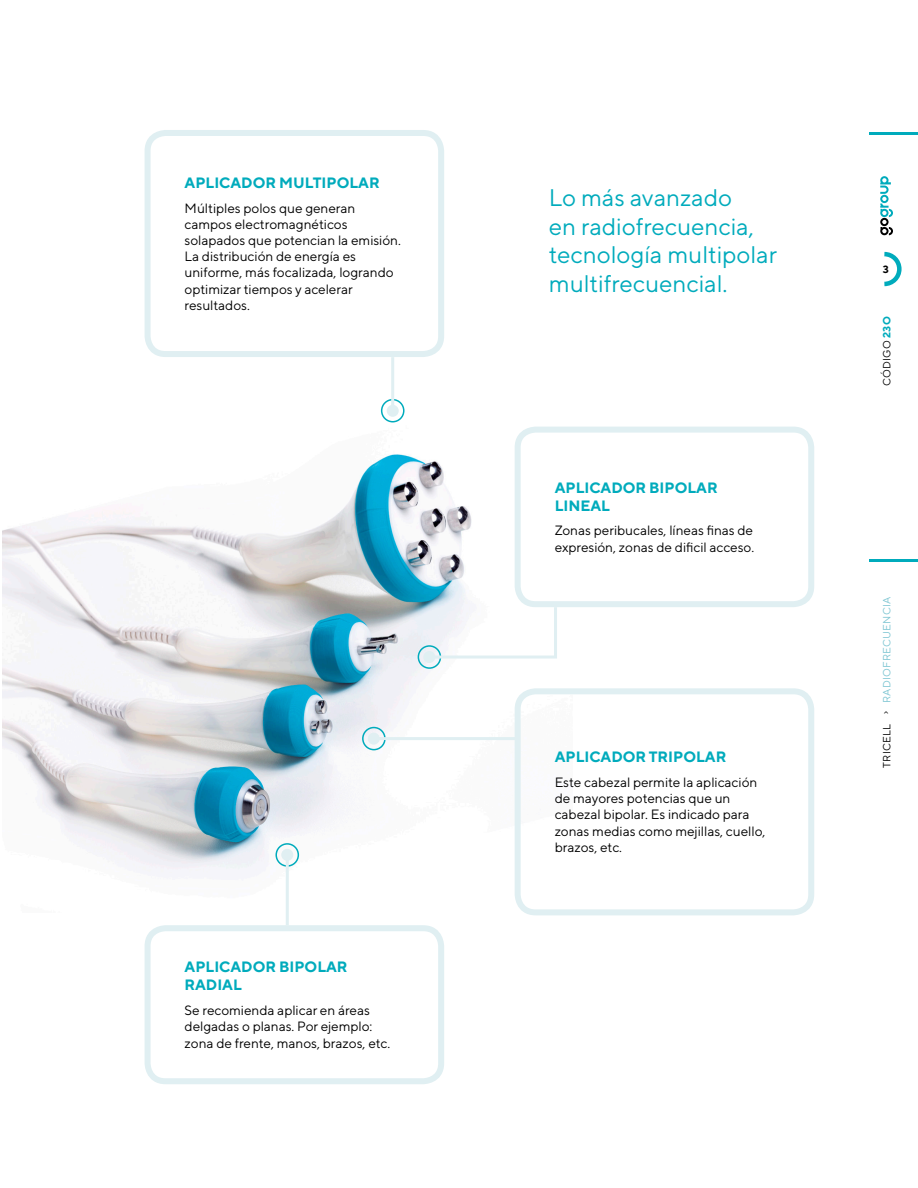
<style>
.page{position:relative;width:918px;height:1188px;background:#fff}
.page>*{position:absolute;margin:0;border:0;box-sizing:border-box;transform-origin:0 0}
.t1{font:24px/28.8px "TT Norms Pro";color:#00abbc}
.t2{font:700 15px/18px "TT Norms Pro";color:#00abbc}
.t3{font:13.5px/16.2px "TT Norms Pro";color:#000}
.t4{font:10.5px "TT Norms Pro";letter-spacing:.025em;color:#7dc5d2}
.t5{font:10.5px "TT Norms Pro";letter-spacing:.025em;color:#000}
.t6{font:700 10.5px "TT Norms Pro";color:#000}
.s1{font-weight:700;color:#00abbc}
.s2{color:#000}
.s3{font-family:"Delicious";color:#000}
</style>
<div class="page">
<hr style="left:869px;top:132px;width:49px;height:3px;background:#00abbc">
<hr style="left:869px;top:559px;width:49px;height:3px;background:#00abbc">
<svg style="left:880px;top:176px;width:13px;height:59px"></svg>
<svg style="left:884px;top:251px;width:18px;height:36px"></svg>
<img style="left:2px;top:426px;width:570px;height:482px">
<div style="left:145px;top:130px;width:299px;height:227px;border:6px solid #e0eff2;border-radius:18px"></div>
<div style="left:145px;top:925px;width:299px;height:159px;border:6px solid #e0eff2;border-radius:18px"></div>
<div style="left:515px;top:427px;width:299px;height:180px;border:6px solid #e0eff2;border-radius:18px"></div>
<div style="left:515px;top:688px;width:299px;height:227px;border:6px solid #e0eff2;border-radius:18px"></div>
<div style="left:381px;top:399px;width:24px;height:23px;border:2px solid #00abbc;border-radius:50%"></div>
<hr style="left:391px;top:357px;width:3px;height:54px;background:#e0eff2">
<div style="left:387px;top:405px;width:12px;height:12px;background:#e0eff2;border-radius:50%"></div>
<div style="left:275px;top:843px;width:24px;height:24px;border:2px solid #00abbc;border-radius:50%"></div>
<hr style="left:286px;top:855px;width:3px;height:70px;background:#e0eff2">
<div style="left:281px;top:849px;width:12px;height:12px;background:#e0eff2;border-radius:50%"></div>
<div style="left:362px;top:727px;width:24px;height:23px;border:2px solid #00abbc;border-radius:50%"></div>
<div style="left:418px;top:645px;width:23px;height:24px;border:2px solid #00abbc;border-radius:50%"></div>
<hr style="left:374px;top:737px;width:143px;height:3px;background:#e0eff2">
<div style="left:368px;top:733px;width:12px;height:12px;background:#e0eff2;border-radius:50%"></div>
<svg style="left:426px;top:604px;width:133px;height:56px"></svg>
<div style="left:423px;top:651px;width:12px;height:12px;background:#e0eff2;border-radius:50%"></div>
<p class="t2" style="left:185px;top:173px;width:196px">APLICADOR MULTIPOLAR</p>
<p class="t3" style="left:185px;top:199px;width:218px">Múltiples polos que generan campos electromagnéticos solapados que potencian la emisión.<br>La distribución de energía es uniforme, más focalizada, logrando optimizar tiempos y acelerar resultados.</p>
<p class="t2" style="left:185px;top:958px;width:164px">APLICADOR BIPOLAR<br>RADIAL</p>
<p class="t3" style="left:185px;top:1002px;width:207px">Se recomienda aplicar en áreas delgadas o planas. Por ejemplo: zona de frente, manos, brazos, etc.</p>
<p class="t1" style="left:549px;top:182px;width:230px">Lo más avanzado<br>en radiofrecuencia, tecnología multipolar multifrecuencial.</p>
<p class="t2" style="left:555px;top:478px;width:164px">APLICADOR BIPOLAR<br>LINEAL</p>
<p class="t3" style="left:555px;top:522px;width:201px">Zonas peribucales, líneas finas de expresión, zonas de dificil acceso.</p>
<p class="t2" style="left:555px;top:748px;width:173px">APLICADOR TRIPOLAR</p>
<p class="t3" style="left:555px;top:774px;width:212px">Este cabezal permite la aplicación de mayores potencias que un cabezal bipolar. Es indicado para zonas medias como mejillas, cuello, brazos, etc.</p>
<p class="t6" style="left:883px;top:262px;width:8px">3</p>
<p class="t5" style="left:880px;top:386px;width:72px;rotate:-90deg">CÓDIGO <span class="s1">23O</span></p>
<p class="t4" style="left:880px;top:768px;width:173px;rotate:-90deg"><span class="s2">TRICELL</span> <span class="s3">&gt;</span> RADIOFRECUENCIA</p>
</div>
